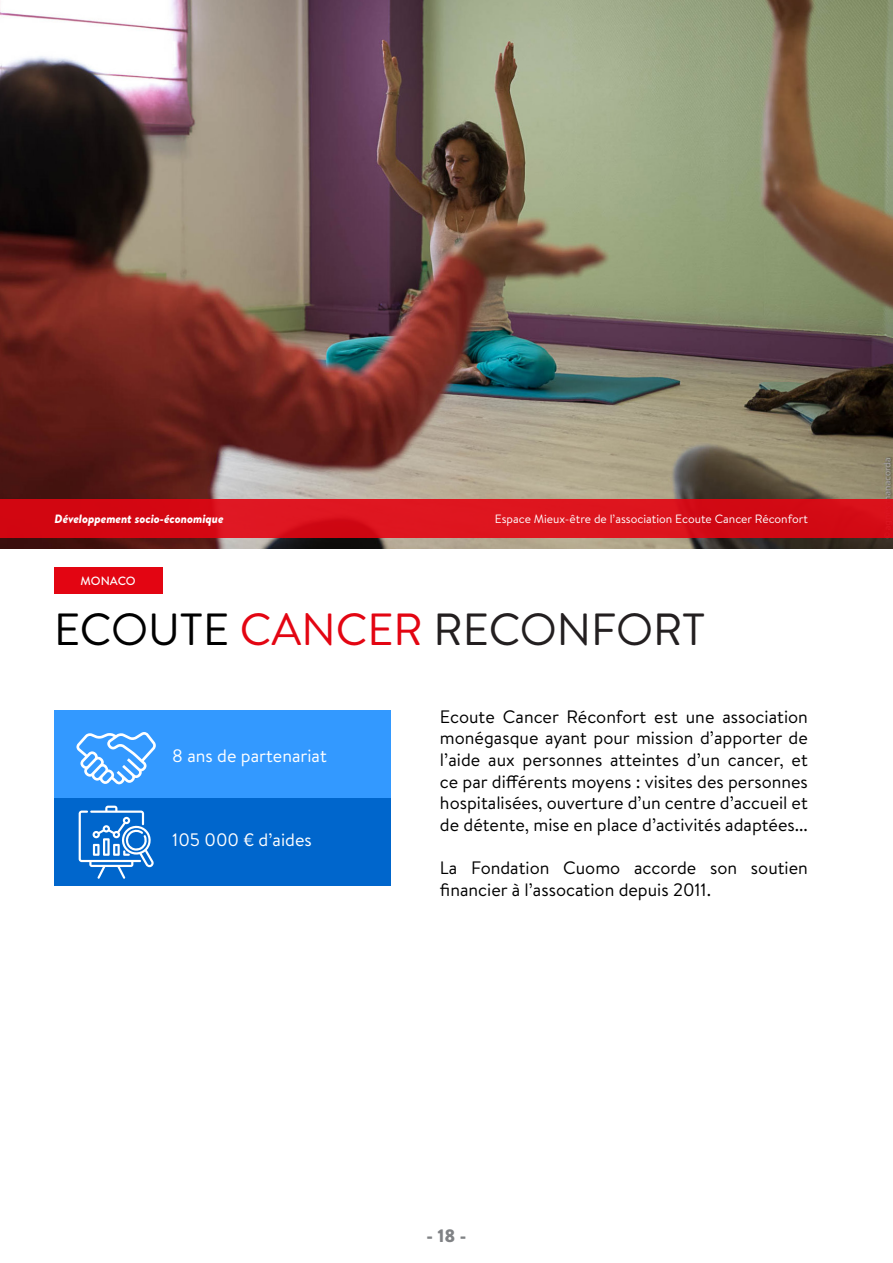
<style>
.page{position:relative;width:893px;height:1263px;background:#fff}
.page>*{position:absolute;margin:0;border:0;box-sizing:border-box;transform-origin:0 0}
.t1{font:45px "Brandon Text";color:#231f20}
.t2{font:18px/21.6px "Brandon Text";color:#000;text-align:justify}
.t3{font:18px "Brandon Text";color:#fff}
.t4{font:900 18px "Brandon Text";color:#808285}
.t5{font:12px "Brandon Text";color:#fff}
.t6{font:italic 900 12px "Brandon Text";color:#fff}
.t7{font:500 12px "Brandon Text";letter-spacing:-.005em;color:#fff}
.s1{color:#000}
.s2{color:#e30512}
</style>
<div class="page">
<img style="left:0;top:0;width:893px;height:549px">
<div style="left:0;top:500px;width:893px;height:38px;background:#d80f1a"></div>
<div style="left:55px;top:710px;width:336px;height:87px;background:#39f"></div>
<div style="left:55px;top:799px;width:336px;height:87px;background:#06c"></div>
<svg style="left:76px;top:732px;width:80px;height:52px"></svg>
<svg style="left:79px;top:806px;width:75px;height:73px"></svg>
<div style="left:54px;top:567px;width:108px;height:27px;background:#e30512"></div>
<p class="t6" style="left:55px;top:510px;width:170px">Développement socio-économique</p>
<p class="t5" style="left:495px;top:511px;width:315px">Espace Mieux-être de l’association Ecoute Cancer Réconfort</p>
<p class="t7" style="left:81px;top:572px;width:57px">MONACO</p>
<p class="t1" style="left:54px;top:599px;width:653px"><span class="s1">ECOUTE</span> <span class="s2">CANCER</span> RECONFORT</p>
<p class="t3" style="left:172px;top:743px;width:156px">8 ans de partenariat</p>
<p class="t3" style="left:172px;top:827px;width:141px">105 000 € d’aides</p>
<p class="t2" style="left:440px;top:705px;width:369px">Ecoute Cancer Réconfort est une association monégasque ayant pour mission d’apporter de l’aide aux personnes atteintes d’un cancer, et ce par différents moyens : visites des personnes hospitalisées, ouverture d’un centre d’accueil et de détente, mise en place d’activités adaptées...</p>
<p class="t2" style="left:440px;top:856px;width:369px">La Fondation Cuomo accorde son soutien financier à l’assocation depuis 2011.</p>
<p class="t4" style="left:427px;top:1223px;width:41px">- 18 -</p>
</div>
